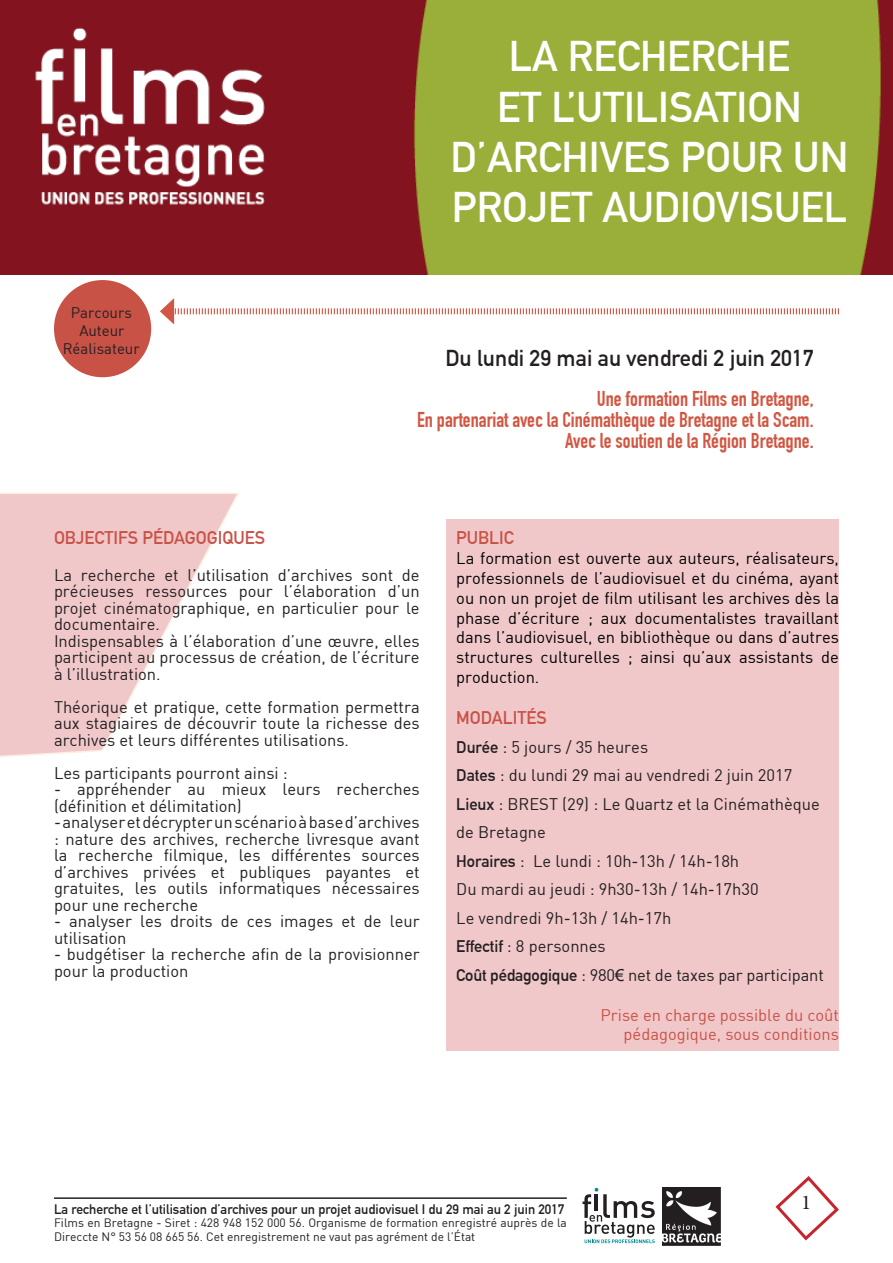
<style>
.page{position:relative;width:893px;height:1263px;background:#fff}
.page>*{position:absolute;margin:0;border:0;box-sizing:border-box;transform-origin:0 0}
.t1{font:700 42px/50.4px "DIN Alternate";color:#fff;text-align:center}
.t2{font:700 22.5px "DIN Alternate";color:#231f20}
.t3{font:700 21px/21px "DIN Condensed";color:#d15743;text-align:right}
.t4{font:21px "Minion Pro";color:#231f20}
.t5{font:700 18px "DIN Alternate";color:#c95247}
.t6{font:16.5px/16.5px "DIN";color:#231f20}
.t7{font:16.5px/19.8px "DIN";color:#000;text-align:justify}
.t8{font:16.5px/19.8px "DIN";color:#c95247;text-align:right}
.t9{font:15px/18px "DIN";color:#231f20;text-align:center}
.t10{font:700 13.5px "DIN Alternate";color:#231f20}
.t11{font:12px/13.5px "DIN";color:#231f20}
.s1{font-family:"DIN Alternate";font-weight:700}
.s2{font-family:"Arial"}
</style>
<div class="page">
<svg style="left:775px;top:1176px;width:64px;height:65px"></svg>
<svg style="left:583px;top:1188px;width:72px;height:55px"></svg>
<img style="left:663px;top:1188px;width:57px;height:57px">
<hr style="left:54px;top:1197px;width:513px;height:2px;background:#231f20">
<svg style="left:0;top:492px;width:239px;height:265px;fill:#f1c8ca"></svg>
<div style="left:446px;top:520px;width:393px;height:531px;background:#f1c8ca"></div>
<svg style="left:160px;top:298px;width:679px;height:27px"></svg>
<div style="left:54px;top:280px;width:97px;height:97px;background:#c95247;border-radius:50%"></div>
<img style="left:0;top:0;width:893px;height:274px">
<p class="t9" style="left:63px;top:303px;width:78px">Parcours<br>Auteur<br>Réalisateur</p>
<h1 class="t1" style="left:450px;top:28px;width:399px">LA RECHERCHE<br>ET L’UTILISATION<br>D’ARCHIVES POUR UN<br>PROJET AUDIOVISUEL</h1>
<h2 class="t2" style="left:445px;top:341px;width:370px">Du lundi 29 mai au vendredi 2 juin 2017</h2>
<p class="t3" style="left:417px;top:388px;width:398px">Une formation Films en Bretagne,<br>En partenariat avec la Cinémathèque de Bretagne et la Scam.<br>Avec le soutien de la Région Bretagne.</p>
<p class="t5" style="left:54px;top:524px;width:213px">OBJECTIFS PÉDAGOGIQUES</p>
<p class="t6" style="left:54px;top:566px;width:367px">La recherche et l’utilisation d’archives sont de précieuses ressources pour l’élaboration d’un projet cinématographique, en particulier pour le documentaire.<br>Indispensables à l’élaboration d’une œuvre, elles participent au processus de création, de l’écriture à l’illustration.</p>
<p class="t6" style="left:54px;top:698px;width:367px;text-align:justify">Théorique et pratique, cette formation permettra aux stagiaires de découvrir toute la richesse des archives et leurs différentes utilisations.</p>
<p class="t6" style="left:54px;top:764px;width:235px">Les participants pourront ainsi :</p>
<p class="t6" style="left:54px;top:781px;width:367px">- appréhender au mieux leurs recherches (définition et délimitation)</p>
<p class="t6" style="left:54px;top:814px;width:367px;text-align:justify">- analyser et décrypter un scénario à base d’archives : nature des archives, recherche livresque avant la recherche filmique, les différentes sources d’archives privées et publiques payantes et gratuites, les outils informatiques nécessaires pour une recherche</p>
<p class="t6" style="left:54px;top:913px;width:367px">- analyser les droits de ces images et de leur utilisation</p>
<p class="t6" style="left:54px;top:946px;width:367px">- budgétiser la recherche afin de la provisionner pour la production</p>
<p class="t5" style="left:456px;top:524px;width:59px">PUBLIC</p>
<p class="t7" style="left:456px;top:548px;width:384px">La formation est ouverte aux auteurs, réalisateurs, professionnels de l’audiovisuel et du cinéma, ayant ou non un projet de film utilisant les archives dès la phase d’écriture ; aux documentalistes travaillant dans l’audiovisuel, en bibliothèque ou dans d’autres structures culturelles ; ainsi qu’aux assistants de production.</p>
<p class="t5" style="left:456px;top:704px;width:92px">MODALITÉS</p>
<p class="t6" style="left:456px;top:732px;width:369px;line-height:28.5px"><span class="s1">Durée</span> : 5 jours / 35 heures<br><span class="s1">Dates</span> : du lundi 29 mai au vendredi 2 juin 2017<br><span class="s1">Lieux</span> : BREST (29) : Le Quartz et la Cinémathèque de Bretagne<br><span class="s1">Horaires</span> : Le lundi : 10h-13h / 14h-18h<br>Du mardi au jeudi : 9h30-13h / 14h-17h30<br>Le vendredi 9h-13h / 14h-17h<br><span class="s1">Effectif</span> : 8 personnes<br><span class="s1">Coût pédagogique</span> : 980<span class="s2">€</span> net de taxes par participant</p>
<p class="t8" style="left:600px;top:1004px;width:240px">Prise en charge possible du coût pédagogique, sous conditions</p>
<p class="t10" style="left:54px;top:1199px;width:512px">La recherche et l’utilisation d’archives pour un projet audiovisuel I du 29 mai au 2 juin 2017</p>
<p class="t11" style="left:54px;top:1216px;width:514px">Films en Bretagne - Siret : 428 948 152 000 56. Organisme de formation enregistré auprès de la<br>Direccte N° 53 56 08 665 56. Cet enregistrement ne vaut pas agrément de l’État</p>
<p class="t4" style="left:801px;top:1188px;width:12px">1</p>
</div>
